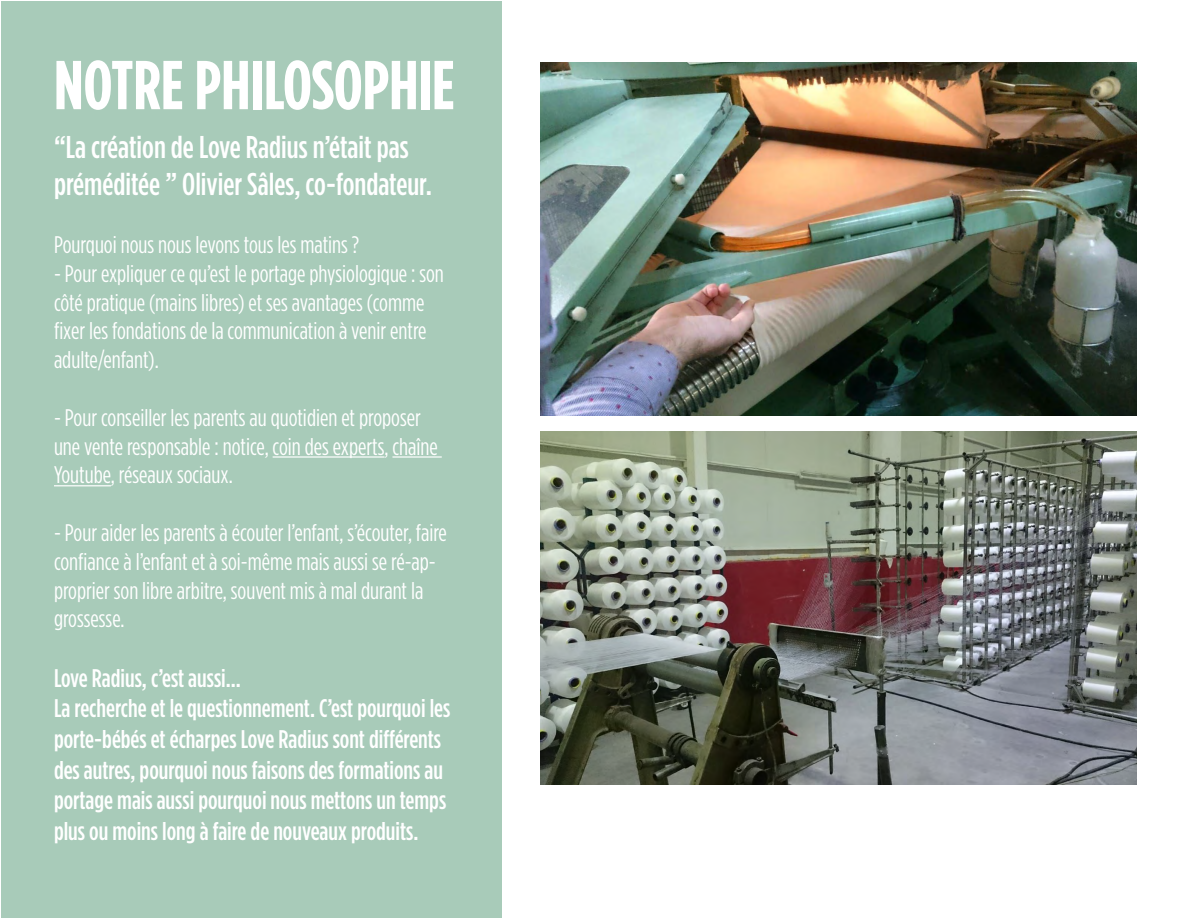
<style>
.page{position:relative;width:1188px;height:918px;background:#fff}
.page>*{position:absolute;margin:0;border:0;box-sizing:border-box;transform-origin:0 0}
.t1{font:700 69px "Gotham Condensed";color:#fff}
.t2{font:500 31.5px/37.8px "Gotham Condensed";color:#fff}
.t3{font:500 25.5px/30.6px "Gotham Condensed";color:#fff}
.t4{font:24px/28.8px "Gotham Condensed";color:#fff}
</style>
<div class="page">
<img style="left:540px;top:62px;width:597px;height:353px">
<img style="left:540px;top:431px;width:597px;height:353px">
<div style="left:1px;top:1px;width:501px;height:916px;background:#a8cbb9"></div>
<hr style="left:273px;top:456px;width:112px;height:2px;background:#fff">
<hr style="left:392px;top:456px;width:50px;height:2px;background:#fff">
<hr style="left:54px;top:485px;width:57px;height:1px;background:#fff">
<h1 class="t1" style="left:54px;top:45px;width:402px">NOTRE PHILOSOPHIE</h1>
<h2 class="t2" style="left:54px;top:127px;width:380px">“La création de Love Radius n’était pas préméditée ” Olivier Sâles, co-fondateur.</h2>
<p class="t4" style="left:54px;top:230px;width:307px">Pourquoi nous nous levons tous les matins ?</p>
<p class="t4" style="left:54px;top:259px;width:391px">- Pour expliquer ce qu’est le portage physiologique : son côté pratique (mains libres) et ses avantages (comme fixer les fondations de la communication à venir entre adulte/enfant).</p>
<p class="t4" style="left:54px;top:403px;width:385px">- Pour conseiller les parents au quotidien et proposer une vente responsable : notice, coin des experts, chaîne<br>Youtube, réseaux sociaux.</p>
<p class="t4" style="left:54px;top:518px;width:395px">- Pour aider les parents à écouter l’enfant, s’écouter, faire confiance à l’enfant et à soi-même mais aussi se ré-ap&shy;proprier son libre arbitre, souvent mis à mal durant la grossesse.</p>
<p class="t3" style="left:54px;top:662px;width:398px">Love Radius, c’est aussi...<br>La recherche et le questionnement. C’est pourquoi les porte-bébés et écharpes Love Radius sont différents des autres, pourquoi nous faisons des formations au portage mais aussi pourquoi nous mettons un temps plus ou moins long à faire de nouveaux produits.</p>
</div>
